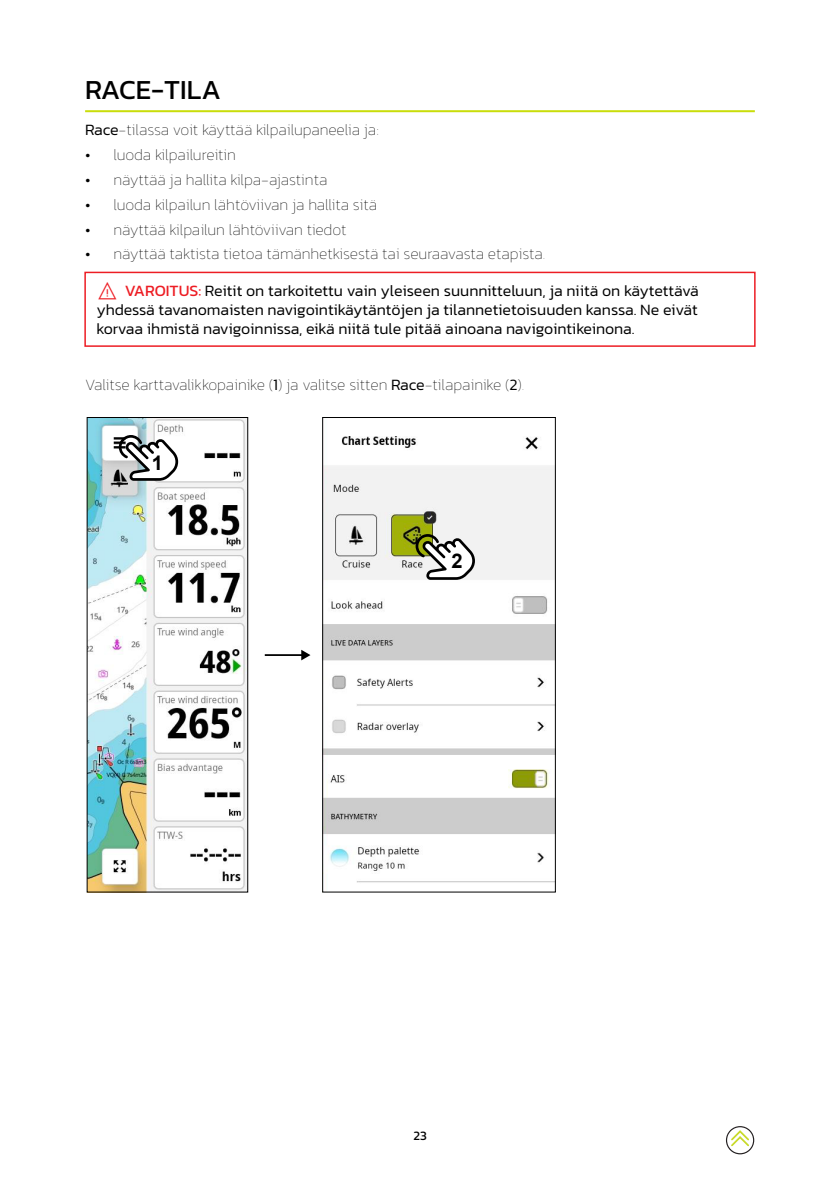
<style>
.page{position:relative;width:840px;height:1191px;background:#fff}
.page>*{position:absolute;margin:0;border:0;box-sizing:border-box;transform-origin:0 0}
.t1{font:28px "Kanit";color:#000}
.t2{font:700 20.2px "Arial";color:#000}
.t3{font:100 16px "Kanit";color:#000}
.t4{font:300 16px/19.2px "Kanit";letter-spacing:-.005em;color:#000;text-align:justify}
.t5{font:13px "Kanit";color:#000}
.s1{font-weight:300}
.s2{color:#ed1d24}
.s3{font-weight:400;color:#ed1d24}
</style>
<div class="page">
<svg style="left:726px;top:1126px;width:27px;height:28px"></svg>
<hr style="left:85px;top:110px;width:669px;height:2px;background:#c9dd0a">
<div style="left:84px;top:272px;width:671px;height:75px;border:2px solid #ed1d24"></div>
<img style="left:89px;top:419px;width:157px;height:471px">
<div style="left:87px;top:417px;width:161px;height:475px;border:1px solid #000"></div>
<img style="left:324px;top:436px;width:229px;height:447px">
<div style="left:322px;top:417px;width:233px;height:475px;border:1px solid #000"></div>
<svg style="left:119px;top:435px;width:59px;height:46px"></svg>
<svg style="left:415px;top:534px;width:59px;height:46px"></svg>
<hr style="left:264px;top:654px;width:38px;height:2px;background:#000">
<svg style="left:301px;top:650px;width:9px;height:10px"></svg>
<h1 class="t1" style="left:85px;top:69px;width:137px">RACE-TILA</h1>
<p class="t3" style="left:85px;top:119px;width:295px"><span class="s1">Race</span>-tilassa voit käyttää kilpailupaneelia ja:</p>
<p class="t3" style="left:85px;top:144px;width:152px">• luoda kilpailureitin</p>
<p class="t3" style="left:85px;top:169px;width:243px">• näyttää ja hallita kilpa-ajastinta</p>
<p class="t3" style="left:85px;top:194px;width:293px">• luoda kilpailun lähtöviivan ja hallita sitä</p>
<p class="t3" style="left:85px;top:219px;width:263px">• näyttää kilpailun lähtöviivan tiedot</p>
<p class="t3" style="left:85px;top:244px;width:461px">• näyttää taktista tietoa tämänhetkisestä tai seuraavasta etapista.</p>
<p class="t4" style="left:96px;top:280px;width:603px"><span class="s2">⚠</span> <span class="s3">VAROITUS:</span> Reitit on tarkoitettu vain yleiseen suunnitteluun, ja niitä on käytettävä yhdessä tavanomaisten navigointikäytäntöjen ja tilannetietoisuuden kanssa. Ne eivät korvaa ihmistä navigoinnissa, eikä niitä tule pitää ainoana navigointikeinona.</p>
<p class="t3" style="left:85px;top:374px;width:440px">Valitse karttavalikkopainike (<span class="s1">1</span>) ja valitse sitten <span class="s1">Race</span>-tilapainike (<span class="s1">2</span>).</p>
<p class="t2" style="left:152px;top:449px;width:13px">1</p>
<p class="t2" style="left:451px;top:546px;width:13px">2</p>
<p class="t5" style="left:413px;top:1126px;width:15px">23</p>
</div>
